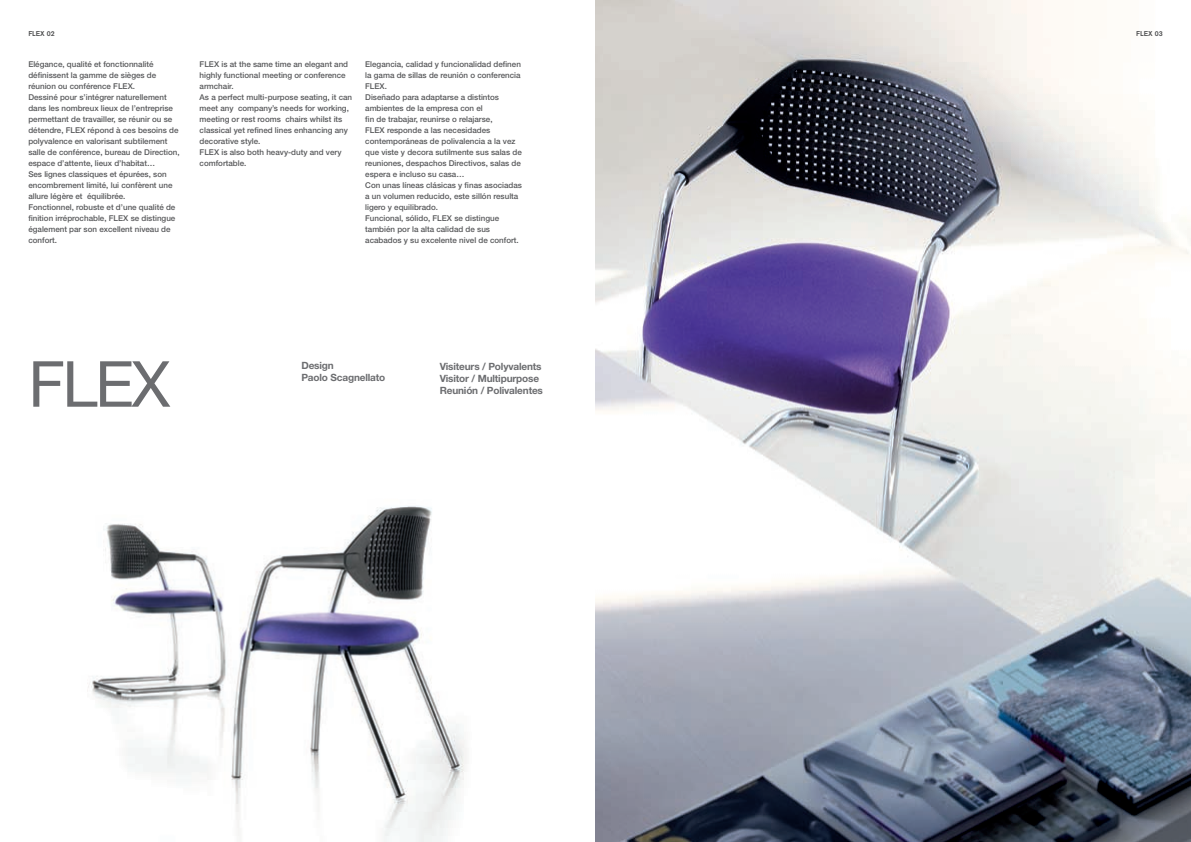
<style>
.page{position:relative;width:1191px;height:842px;background:#fff}
.page>*{position:absolute;margin:0;border:0;box-sizing:border-box;transform-origin:0 0}
.t1{font:63.6px "Helvetica Neue";color:#6c6d70}
.t2{font:700 10px/12px "Helvetica Neue LT Std";letter-spacing:-.015em;color:#6c6d70}
.t3{font:500 8px/11px "Helvetica Neue LT Std";color:#57585a}
.t4{font:500 7px "Akzidenz Grotesk BQ";color:#4b4c4d}
</style>
<div class="page">
<img style="left:87px;top:506px;width:380px;height:336px">
<img style="left:595px;top:0;width:596px;height:842px">
<p class="t4" style="left:28px;top:29px;width:28px">FLEX 02</p>
<p class="t4" style="left:1136px;top:29px;width:28px">FLEX 03</p>
<p class="t3" style="left:28px;top:59px;width:153px">Elégance, qualité et fonctionnalité définissent la gamme de sièges de réunion ou conférence FLEX.<br>Dessiné pour s’intégrer naturellement dans les nombreux lieux de l’entreprise permettant de travailler, se réunir ou se détendre, FLEX répond à ces besoins de polyvalence en valorisant subtilement salle de conférence, bureau de Direction, espace d’attente, lieux d’habitat…<br>Ses lignes classiques et épurées, son encombrement limité, lui confèrent une allure légère et équilibrée.<br>Fonctionnel, robuste et d’une qualité de finition irréprochable, FLEX se distingue également par son excellent niveau de confort.</p>
<p class="t3" style="left:200px;top:59px;width:154px">FLEX is at the same time an elegant and highly functional meeting or conference armchair.<br>As a perfect multi-purpose seating, it can meet any company’s needs for working, meeting or rest rooms chairs whilst its classical yet refined lines enhancing any decorative style.<br>FLEX is also both heavy-duty and very comfortable.</p>
<p class="t3" style="left:365px;top:59px;width:158px">Elegancia, calidad y funcionalidad definen la gama de sillas de reunión o conferencia FLEX.<br>Diseñado para adaptarse a distintos ambientes de la empresa con el<br>fin de trabajar, reunirse o relajarse,<br>FLEX responde a las necesidades contemporáneas de polivalencia a la vez que viste y decora sutilmente sus salas de reuniones, despachos Directivos, salas de espera e incluso su casa…<br>Con unas líneas clásicas y finas asociadas a un volumen reducido, este sillón resulta ligero y equilibrado.<br>Funcional, sólido, FLEX se distingue también por la alta calidad de sus acabados y su excelente nivel de confort.</p>
<h1 class="t1" style="left:28px;top:346px;width:143px">FLEX</h1>
<p class="t2" style="left:301px;top:359px;width:85px">Design<br>Paolo Scagnellato</p>
<p class="t2" style="left:440px;top:360px;width:103px">Visiteurs / Polyvalents<br>Visitor / Multipurpose</p>
<p class="t2" style="left:440px;top:384px;width:105px">Reunión / Polivalentes</p>
</div>
